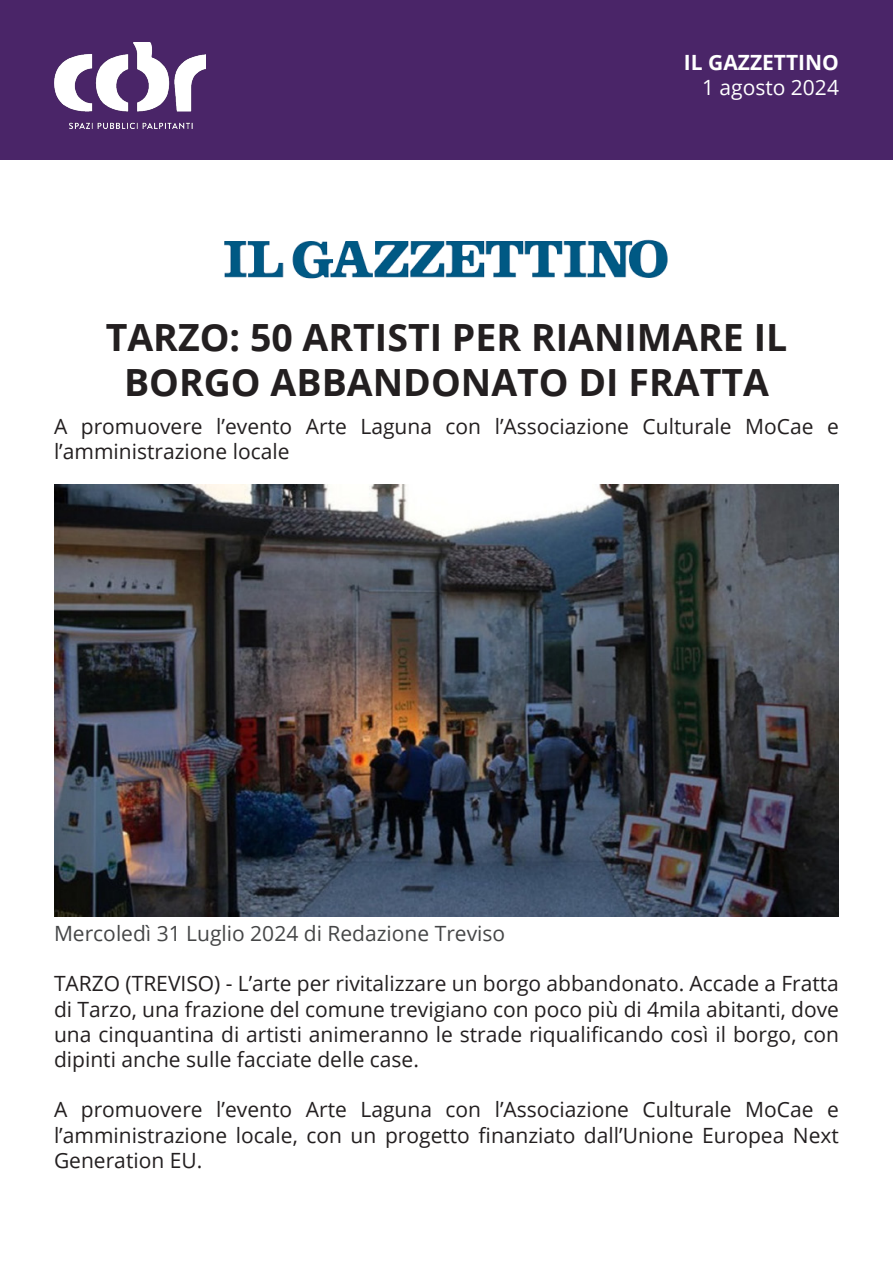
<style>
.page{position:relative;width:893px;height:1263px;background:#fff}
.page>*{position:absolute;margin:0;border:0;box-sizing:border-box;transform-origin:0 0}
.t1{font:700 37.5px/45px "Open Sans";color:#231f20;text-align:center}
.t2{font:21px/25.2px "Open Sans";color:#231f20;text-align:justify}
.t3{font:21px "Open Sans";color:#454647}
.t4{font:700 21px "Open Sans";color:#fff}
.t5{font:21px "Open Sans";color:#fff}
</style>
<div class="page">
<div style="left:0;top:0;width:893px;height:159px;background:#4a2568"></div>
<img style="left:54px;top:42px;width:152px;height:87px">
<img style="left:224px;top:239px;width:444px;height:40px">
<img style="left:54px;top:485px;width:785px;height:431px">
<p class="t4" style="left:684px;top:48px;width:157px">IL GAZZETTINO</p>
<p class="t5" style="left:702px;top:73px;width:138px">1 agosto 2024</p>
<p class="t1" style="left:106px;top:314px;width:683px">TARZO: 50 ARTISTI PER RIANIMARE IL<br>BORGO ABBANDONATO DI FRATTA</p>
<p class="t2" style="left:54px;top:413px;width:786px">A promuovere l’evento Arte Laguna con l’Associazione Culturale MoCae e l’amministrazione locale</p>
<p class="t3" style="left:54px;top:919px;width:453px">Mercoledì 31 Luglio 2024 di Redazione Treviso</p>
<p class="t2" style="left:54px;top:971px;width:786px">TARZO (TREVISO) - L’arte per rivitalizzare un borgo abbandonato. Accade a Fratta di Tarzo, una frazione del comune trevigiano con poco più di 4mila abitanti, dove una cinquantina di artisti animeranno le strade riqualificando così il borgo, con dipinti anche sulle facciate delle case.</p>
<p class="t2" style="left:54px;top:1097px;width:786px">A promuovere l’evento Arte Laguna con l’Associazione Culturale MoCae e l’amministrazione locale, con un progetto finanziato dall’Unione Europea Next Generation EU.</p>
</div>
